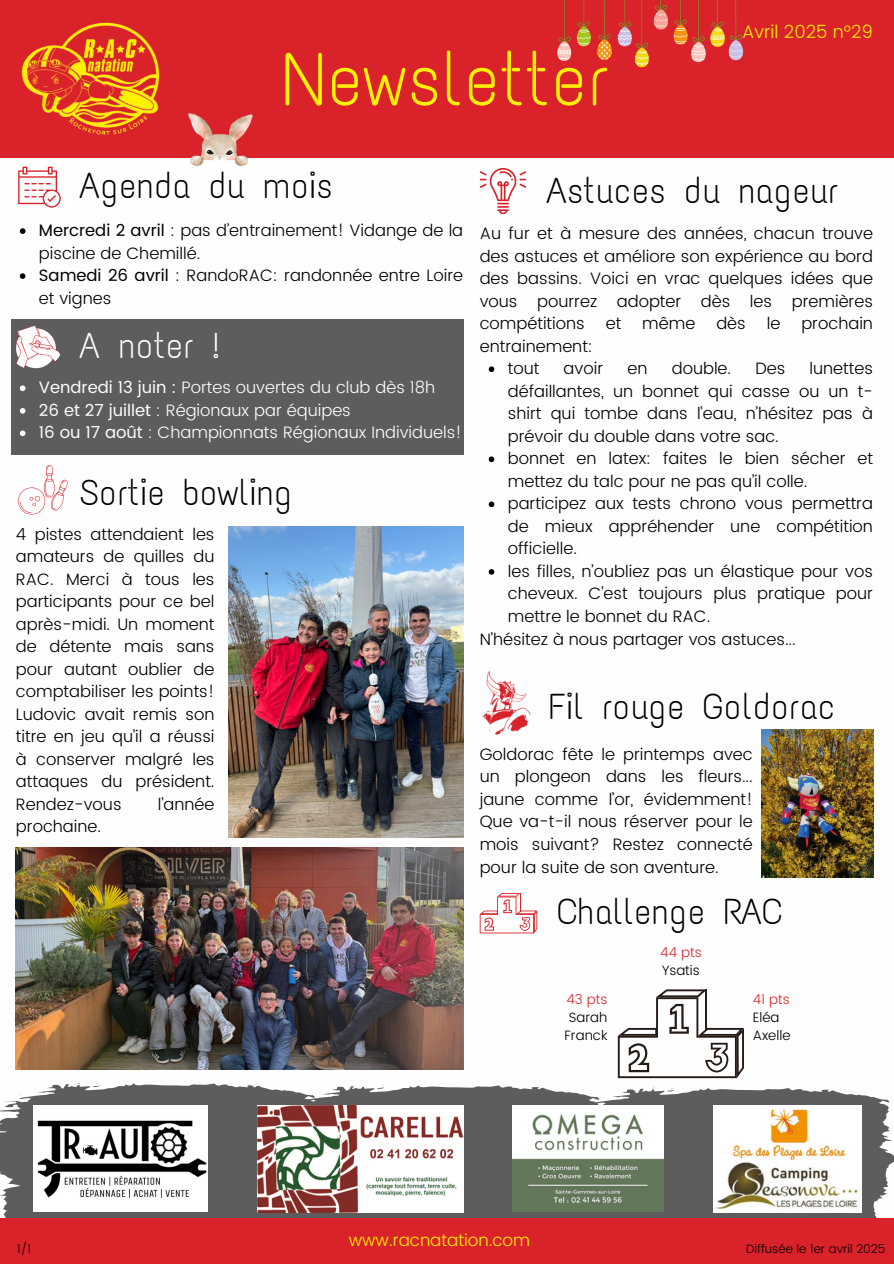
<style>
.page{position:relative;width:894px;height:1264px;background:#fff}
.page>*{position:absolute;margin:0;border:0;box-sizing:border-box;transform-origin:0 0}
.t1{font:75px "Text Me One";color:#fff103}
.t2{font:36px "Text Me One";color:#000}
.t3{font:36px "Text Me One";color:#fefefe}
.t4{font:300 18px "Poppins";color:#fff103}
.t5{font:300 16.95px "Poppins";color:#fff103}
.t6{font:300 16.5px/22.5px "Poppins";color:#000;text-align:justify}
.t7{font:300 16.5px "Poppins";color:#fefefe}
.t8{font:300 13.5px/18px "Poppins";color:#000}
.t9{font:300 12px "Poppins";color:#000}
.s1{font-weight:400}
.s2{color:#d92229}
</style>
<div class="page">
<div style="left:0;top:0;width:893px;height:158px;background:#d92229"></div>
<img style="left:21px;top:22px;width:139px;height:113px">
<svg style="left:18px;top:167px;width:43px;height:40px"></svg>
<svg style="left:607px;top:1087px;width:286px;height:131px;fill:#5d5d5d"></svg>
<svg style="left:667px;top:1088px;width:7px;height:3px"></svg>
<svg style="left:323px;top:1085px;width:284px;height:133px;background:#717170"></svg>
<svg style="left:377px;top:1085px;width:7px;height:4px"></svg>
<svg style="left:0;top:1083px;width:323px;height:135px;background:#757575"></svg>
<svg style="left:93px;top:1083px;width:7px;height:4px"></svg>
<img style="left:512px;top:1105px;width:151px;height:106px">
<img style="left:33px;top:1105px;width:175px;height:106px">
<img style="left:713px;top:1105px;width:147px;height:107px">
<div style="left:0;top:1218px;width:893px;height:45px;background:#d92229"></div>
<img style="left:257px;top:1105px;width:206px;height:107px">
<div style="left:11px;top:319px;width:452px;height:135px;background:#5d5d5d"></div>
<img style="left:481px;top:671px;width:50px;height:64px">
<img style="left:16px;top:847px;width:447px;height:222px">
<svg style="left:16px;top:325px;width:45px;height:43px"></svg>
<svg style="left:479px;top:893px;width:58px;height:40px"></svg>
<svg style="left:617px;top:989px;width:126px;height:89px"></svg>
<svg style="left:18px;top:465px;width:50px;height:49px"></svg>
<svg style="left:673px;top:0;width:69px;height:62px"></svg>
<svg style="left:597px;top:0;width:14px;height:60px"></svg>
<svg style="left:617px;top:0;width:50px;height:67px"></svg>
<svg style="left:557px;top:0;width:33px;height:61px"></svg>
<img style="left:188px;top:113px;width:64px;height:52px">
<img style="left:228px;top:526px;width:235px;height:311px">
<svg style="left:479px;top:168px;width:46px;height:46px"></svg>
<img style="left:761px;top:729px;width:112px;height:148px">
<svg style="left:20px;top:228px;width:5px;height:6px"></svg>
<svg style="left:20px;top:273px;width:5px;height:6px"></svg>
<svg style="left:488px;top:366px;width:6px;height:6px"></svg>
<svg style="left:488px;top:456px;width:6px;height:6px"></svg>
<svg style="left:488px;top:501px;width:6px;height:6px"></svg>
<svg style="left:488px;top:569px;width:6px;height:5px"></svg>
<svg style="left:20px;top:385px;width:5px;height:6px"></svg>
<svg style="left:20px;top:408px;width:5px;height:5px"></svg>
<svg style="left:20px;top:430px;width:5px;height:6px"></svg>
<p class="t1" style="left:281px;top:34px;width:329px">Newsletter</p>
<p class="t4" style="left:742px;top:21px;width:132px">Avril 2025 n°29</p>
<p class="t2" style="left:79px;top:164px;width:255px">Agenda du mois</p>
<h2 class="t6" style="left:39px;top:219px;width:425px"><span class="s1">Mercredi 2 avril</span> : pas d’entrainement! Vidange de la piscine de Chemillé.</h2>
<p class="t6" style="left:39px;top:264px;width:425px"><span class="s1">Samedi 26 avril</span> : RandoRAC: randonnée entre Loire et vignes</p>
<p class="t3" style="left:79px;top:324px;width:142px">A noter !</p>
<h2 class="t7" style="left:39px;top:378px;width:397px"><span class="s1">Vendredi 13 juin :</span> Portes ouvertes du club dès 18h</h2>
<p class="t7" style="left:39px;top:400px;width:313px"><span class="s1">26 et 27 juillet</span> : Régionaux par équipes</p>
<p class="t7" style="left:39px;top:423px;width:424px"><span class="s1">16 ou 17 août</span> : Championnats Régionaux Individuels!</p>
<p class="t2" style="left:79px;top:471px;width:215px">Sortie bowling</p>
<h3 class="t6" style="left:16px;top:522px;width:200px">4 pistes attendaient les amateurs de quilles du RAC. Merci à tous les participants pour ce bel après-midi. Un moment de détente mais sans pour autant oublier de comptabiliser les points!<br>Ludovic avait remis son titre en jeu qu’il a réussi à conserver malgré les attaques du président.<br>Rendez-vous</h3>
<h3 class="t6" style="left:158px;top:792px;width:58px">l’année</h3>
<h3 class="t6" style="left:16px;top:815px;width:87px">prochaine.</h3>
<p class="t2" style="left:546px;top:169px;width:294px">Astuces du nageur</p>
<h2 class="t6" style="left:479px;top:222px;width:394px">Au fur et à mesure des années, chacun trouve des astuces et améliore son expérience au bord des bassins. Voici en vrac quelques idées que vous pourrez adopter dès les premières compétitions</h2>
<h2 class="t6" style="left:605px;top:312px;width:17px">et</h2>
<h2 class="t6" style="left:642px;top:312px;width:55px">même</h2>
<h2 class="t6" style="left:716px;top:312px;width:31px">dès</h2>
<h2 class="t6" style="left:766px;top:312px;width:15px">le</h2>
<h2 class="t6" style="left:801px;top:312px;width:73px">prochain</h2>
<h2 class="t6" style="left:479px;top:335px;width:115px">entrainement:</h2>
<p class="t6" style="left:507px;top:357px;width:33px">tout</p>
<p class="t6" style="left:563px;top:357px;width:41px">avoir</p>
<p class="t6" style="left:627px;top:357px;width:22px">en</p>
<p class="t6" style="left:671px;top:357px;width:61px">double.</p>
<p class="t6" style="left:755px;top:357px;width:31px">Des</p>
<p class="t6" style="left:507px;top:357px;width:366px;text-indent:302px">lunettes défaillantes, un bonnet qui casse ou un t&shy;shirt qui tombe dans l’eau, n’hésitez pas à prévoir du double dans votre sac.</p>
<p class="t6" style="left:507px;top:447px;width:366px">bonnet en latex: faites le bien sécher et mettez du talc pour ne pas qu’il colle.</p>
<h3 class="t6" style="left:507px;top:492px;width:366px">participez aux tests chrono vous permettra de mieux appréhender une compétition officielle.</h3>
<p class="t6" style="left:507px;top:560px;width:366px">les filles, n’oubliez pas un élastique pour vos cheveux. C’est toujours plus pratique pour mettre le bonnet du RAC.</p>
<p class="t6" style="left:479px;top:627px;width:317px">N’hésitez à nous partager vos astuces...</p>
<p class="t2" style="left:548px;top:685px;width:289px">Fil rouge Goldorac</p>
<p class="t6" style="left:479px;top:743px;width:274px">Goldorac fête le printemps avec un plongeon dans les fleurs... jaune comme l’or, évidemment!<br>Que va-t-il nous réserver pour le mois suivant? Restez connecté pour la suite de son aventure.</p>
<p class="t2" style="left:557px;top:889px;width:227px">Challenge RAC</p>
<p class="t8" style="left:660px;top:943px;width:43px"><span class="s2">44 pts<br></span>Ysatis</p>
<h2 class="t8" style="left:564px;top:990px;width:44px;text-align:center"><span class="s2">43 pts<br></span>Sarah<br>Franck</h2>
<h3 class="t8" style="left:752px;top:990px;width:39px"><span class="s2">41 pts<br></span>Eléa<br>Axelle</h3>
<p class="t9" style="left:17px;top:1241px;width:15px">1/1</p>
<h3 class="t5" style="left:349px;top:1230px;width:183px">www.racnatation.com</h3>
<h1 class="t9" style="left:746px;top:1241px;width:141px">Diffusée le 1er avril 2025</h1>
</div>
